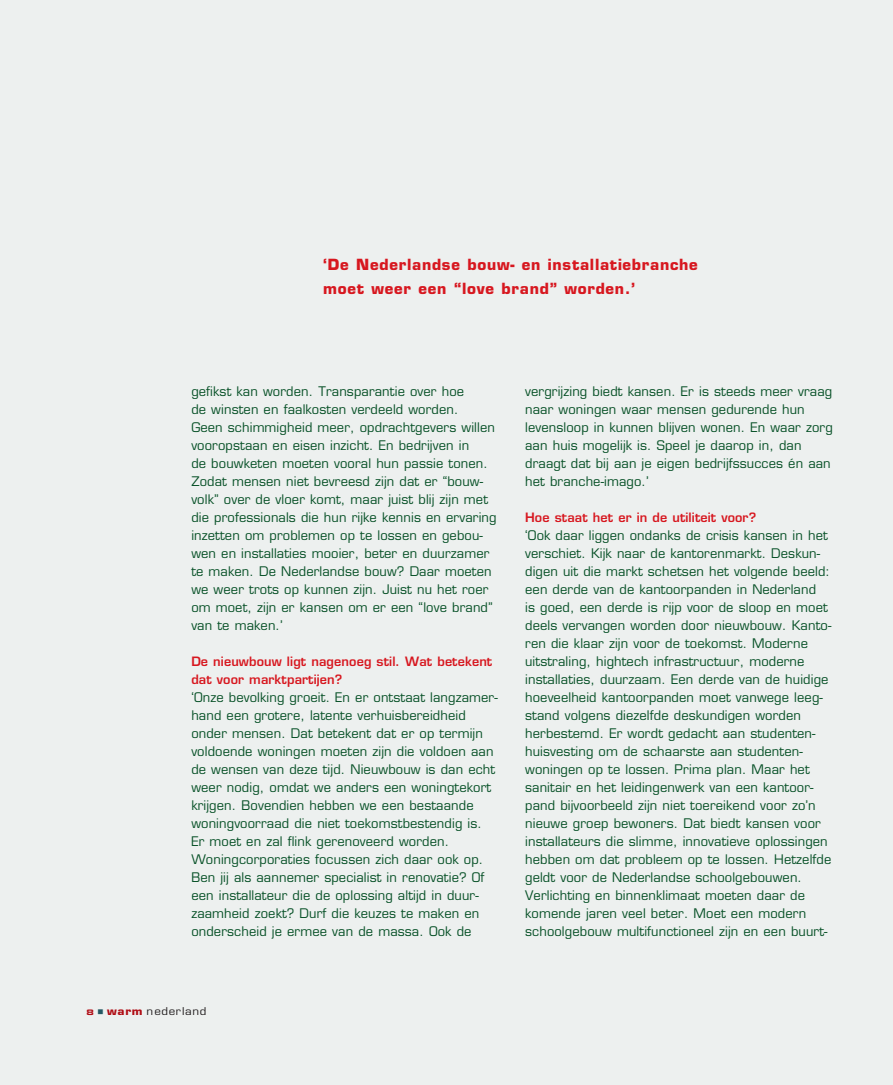
<style>
.page{position:relative;width:893px;height:1085px;background:#fff}
.page>*{position:absolute;margin:0;border:0;box-sizing:border-box;transform-origin:0 0}
.t1{font:700 15px/24px "Eurostile LT Std";letter-spacing:.05em;color:#d7171f}
.t2{font:12.9px/18px "Eurostile LT Std";letter-spacing:.01em;color:#065026}
.t3{font:600 12.6px/18px "Eurostile LT Std";letter-spacing:.01em;color:#d7171f}
.t4{font:10.5px "Eurostile LT Std";letter-spacing:.055em;color:#231f20;scale:1.1 1}
.s1{font-family:"Eurostile LT Std Bold Ex 2";font-size:7.5px;color:#b00d15}
.s2{font-family:"European Pi One";font-size:4.8px;color:#245964}
.s3{font-weight:700;color:#b00d15}
</style>
<div class="page">
<div style="left:0;top:0;width:893px;height:1084px;background:#edf0ef"></div>
<p class="t1" style="left:323px;top:252px;width:376px">‘De Nederlandse bouw- en installatiebranche moet weer een “love brand” worden.’</p>
<p class="t2" style="left:191px;top:382px;width:307px">gefikst kan worden. Transparantie over hoe<br>de winsten en faalkosten verdeeld worden.<br>Geen schimmigheid meer, opdrachtgevers willen vooropstaan en eisen inzicht. En bedrijven in<br>de bouwketen moeten vooral hun passie tonen.<br>Zodat mensen niet bevreesd zijn dat er “bouw&shy;volk” over de vloer komt, maar juist blij zijn met die professionals die hun rijke kennis en ervaring inzetten om problemen op te lossen en gebou&shy;wen en installaties mooier, beter en duurzamer te maken. De Nederlandse bouw? Daar moeten we weer trots op kunnen zijn. Juist nu het roer om moet, zijn er kansen om er een “love brand” van te maken.’</p>
<p class="t3" style="left:191px;top:652px;width:302px">De nieuwbouw ligt nagenoeg stil. Wat betekent dat voor marktpartijen?</p>
<p class="t2" style="left:191px;top:688px;width:308px">‘Onze bevolking groeit. En er ontstaat langzamer&shy;hand een grotere, latente verhuisbereidheid onder mensen. Dat betekent dat er op termijn voldoende woningen moeten zijn die voldoen aan de wensen van deze tijd. Nieuwbouw is dan echt weer nodig, omdat we anders een woningtekort krijgen. Bovendien hebben we een bestaande woningvoorraad die niet toekomstbestendig is.<br>Er moet en zal flink gerenoveerd worden.<br>Woningcorporaties focussen zich daar ook op.<br>Ben jij als aannemer specialist in renovatie? Of een installateur die de oplossing altijd in duur&shy;zaamheid zoekt? Durf die keuzes te maken en onderscheid je ermee van de massa. Ook de</p>
<p class="t4" style="left:87px;top:1004px;width:110px"><span class="s1">8</span> <span class="s2">W</span> <span class="s3">warm</span> nederland</p>
<p class="t2" style="left:525px;top:382px;width:309px">vergrijzing biedt kansen. Er is steeds meer vraag naar woningen waar mensen gedurende hun levensloop in kunnen blijven wonen. En waar zorg aan huis mogelijk is. Speel je daarop in, dan draagt dat bij aan je eigen bedrijfssucces én aan het branche-imago.’</p>
<p class="t3" style="left:525px;top:508px;width:233px">Hoe staat het er in de utiliteit voor?</p>
<p class="t2" style="left:525px;top:526px;width:308px">‘Ook daar liggen ondanks de crisis kansen in het verschiet. Kijk naar de kantorenmarkt. Deskun&shy;digen uit die markt schetsen het volgende beeld: een derde van de kantoorpanden in Nederland<br>is goed, een derde is rijp voor de sloop en moet deels vervangen worden door nieuwbouw. Kanto&shy;ren die klaar zijn voor de toekomst. Moderne uitstraling, hightech infrastructuur, moderne installaties, duurzaam. Een derde van de huidige hoeveelheid kantoorpanden moet vanwege leeg&shy;stand volgens diezelfde deskundigen worden herbestemd. Er wordt gedacht aan studenten&shy;huisvesting om de schaarste aan studenten&shy;woningen op te lossen. Prima plan. Maar het sanitair en het leidingenwerk van een kantoor&shy;pand bijvoorbeeld zijn niet toereikend voor zo’n nieuwe groep bewoners. Dat biedt kansen voor installateurs die slimme, innovatieve oplossingen hebben om dat probleem op te lossen. Hetzelfde geldt voor de Nederlandse schoolgebouwen.<br>Verlichting en binnenklimaat moeten daar de komende jaren veel beter. Moet een modern schoolgebouw multifunctioneel zijn en een buurt-</p>
</div>
